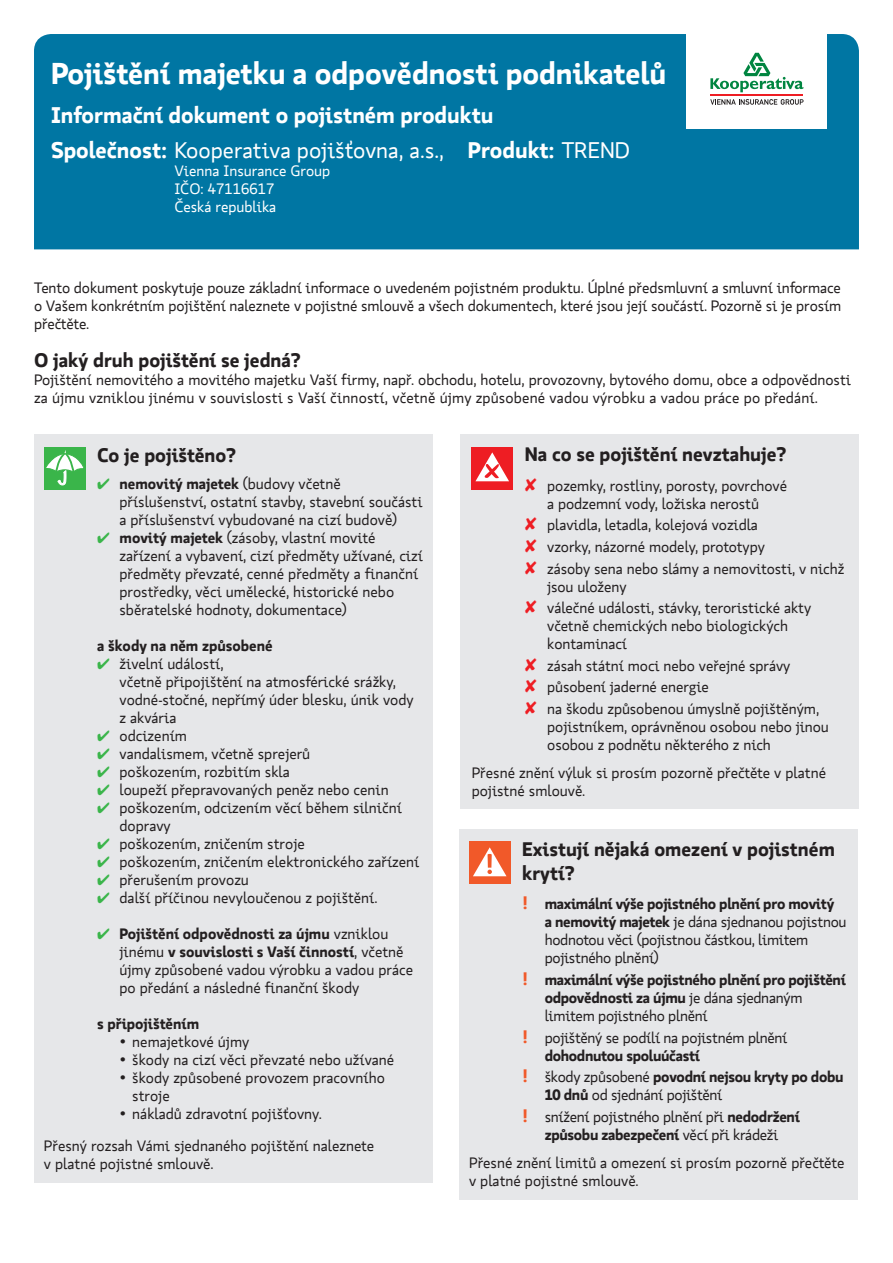
<style>
.page{position:relative;width:893px;height:1263px;background:#fff}
.page>*{position:absolute;margin:0;border:0;box-sizing:border-box;transform-origin:0 0}
.t1{font:700 30px "Koop Office";color:#fff}
.t2{font:700 22.5px/35.5px "Koop Office";color:#fff}
.t3{font:700 19.5px/23.4px "Koop Office";color:#231f20}
.t4{font:15px/18px "Koop Office";color:#231f20}
.t5{font:15px/18px "Koop Office";letter-spacing:-.02em;color:#231f20}
.t6{font:700 15px/18px "Koop Office";letter-spacing:-.02em;color:#231f20}
.t7{font:15px/18px "Koop Office";color:#fff}
.t8{font:700 15px "Koop Office";color:#231f20}
.s1{font-weight:400}
.s2{color:#3ab54a}
.s3{font-weight:700}
.s4{color:#ee1d23}
.s5{font-weight:700;font-size:18px;color:#f15929}
.s6{font-size:18px;color:#f15929}
</style>
<div class="page">
<div style="left:34px;top:34px;width:825px;height:215px;background:#0076a3"></div>
<div style="left:687px;top:32px;width:140px;height:97px;background:#fff"></div>
<div style="left:460px;top:434px;width:399px;height:375px;background:#e6e7e9"></div>
<svg style="left:710px;top:53px;width:93px;height:39px"></svg>
<hr style="left:710px;top:94px;width:93px;height:1px;background:#ee1d23">
<svg style="left:710px;top:99px;width:94px;height:6px"></svg>
<div style="left:34px;top:434px;width:399px;height:748px;background:#e6e7e9"></div>
<div style="left:472px;top:447px;width:41px;height:42px;background:#ee1d23"></div>
<svg style="left:475px;top:452px;width:34px;height:29px"></svg>
<div style="left:459px;top:829px;width:399px;height:370px;background:#e6e7e9"></div>
<div style="left:44px;top:447px;width:41px;height:42px;background:#3ab54a"></div>
<svg style="left:46px;top:450px;width:38px;height:35px"></svg>
<div style="left:469px;top:842px;width:41px;height:42px;background:#f15929"></div>
<svg style="left:473px;top:847px;width:33px;height:29px"></svg>
<h1 class="t1" style="left:51px;top:61px;width:617px">Pojištění majetku a odpovědnosti podnikatelů</h1>
<h2 class="t2" style="left:51px;top:99px;width:444px">Informační dokument o pojistném produktu<br>Společnost: <span class="s1">Kooperativa pojišťovna, a.s.,</span></h2>
<p class="t7" style="left:174px;top:163px;width:157px">Vienna Insurance Group<br>IČO: 47116617<br>Česká republika</p>
<h2 class="t2" style="left:468px;top:134px;width:164px">Produkt: <span class="s1">TREND</span></h2>
<p class="t4" style="left:34px;top:280px;width:809px;text-align:justify">Tento dokument poskytuje pouze základní informace o uvedeném pojistném produktu. Úplné předsmluvní a smluvní informace o Vašem konkrétním pojištění naleznete v pojistné smlouvě a všech dokumentech, které jsou její součástí. Pozorně si je prosím přečtěte.</p>
<h3 class="t3" style="left:34px;top:350px;width:268px">O jaký druh pojištění se jedná?</h3>
<p class="t4" style="left:34px;top:372px;width:819px">Pojištění nemovitého a movitého majetku Vaší firmy, např. obchodu, hotelu, provozovny, bytového domu, obce a odpovědnosti za újmu vzniklou jinému v souvislosti s Vaší činností, včetně újmy způsobené vadou výrobku a vadou práce po předání.</p>
<h3 class="t3" style="left:97px;top:445px;width:141px">Co je pojištěno?</h3>
<h3 class="t3" style="left:525px;top:444px;width:263px">Na co se pojištění nevztahuje?</h3>
<p class="t4" style="left:120px;top:476px;width:305px;text-indent:-23px"><span class="s2">✔</span> <span class="s3">nemovitý majetek</span> (budovy včetně příslušenství, ostatní stavby, stavební součásti a příslušenství vybudované na cizí budově)</p>
<p class="t4" style="left:120px;top:530px;width:305px;text-indent:-23px"><span class="s2">✔</span> <span class="s3">movitý majetek</span> (zásoby, vlastní movité zařízení a vybavení, cizí předměty užívané, cizí předměty převzaté, cenné předměty a finanční prostředky, věci umělecké, historické nebo sběratelské hodnoty, dokumentace)</p>
<p class="t8" style="left:97px;top:640px;width:177px">a škody na něm způsobené</p>
<p class="t4" style="left:120px;top:656px;width:296px;text-indent:-23px"><span class="s2">✔</span> živelní událostí,<br>včetně připojištění na atmosférické srážky, vodné-stočné, nepřímý úder blesku, únik vody z akvária</p>
<p class="t4" style="left:97px;top:728px;width:91px"><span class="s2">✔</span> odcizením</p>
<p class="t4" style="left:97px;top:746px;width:215px"><span class="s2">✔</span> vandalismem, včetně sprejerů</p>
<p class="t4" style="left:97px;top:764px;width:194px"><span class="s2">✔</span> poškozením, rozbitím skla</p>
<p class="t4" style="left:97px;top:782px;width:293px"><span class="s2">✔</span> loupeží přepravovaných peněz nebo cenin</p>
<p class="t4" style="left:120px;top:800px;width:284px;text-indent:-23px"><span class="s2">✔</span> poškozením, odcizením věcí během silniční dopravy</p>
<p class="t4" style="left:97px;top:836px;width:209px"><span class="s2">✔</span> poškozením, zničením stroje</p>
<p class="t4" style="left:97px;top:854px;width:324px"><span class="s2">✔</span> poškozením, zničením elektronického zařízení</p>
<p class="t4" style="left:97px;top:872px;width:153px"><span class="s2">✔</span> přerušením provozu</p>
<p class="t4" style="left:97px;top:890px;width:282px"><span class="s2">✔</span> další příčinou nevyloučenou z pojištění.</p>
<p class="t4" style="left:120px;top:926px;width:295px;text-indent:-23px"><span class="s2">✔</span> <span class="s3">Pojištění odpovědnosti za újmu</span> vzniklou jinému <span class="s3">v souvislosti s Vaší činností</span>, včetně újmy způsobené vadou výrobku a vadou práce po předání a následné finanční škody</p>
<p class="t8" style="left:97px;top:1018px;width:104px">s připojištěním</p>
<p class="t4" style="left:120px;top:1034px;width:131px">• nemajetkové újmy</p>
<p class="t4" style="left:120px;top:1052px;width:276px">• škody na cizí věci převzaté nebo užívané</p>
<p class="t4" style="left:132px;top:1070px;width:254px;text-indent:-13px">• škody způsobené provozem pracovního stroje</p>
<p class="t4" style="left:120px;top:1106px;width:204px">• nákladů zdravotní pojišťovny.</p>
<p class="t4" style="left:44px;top:1138px;width:332px">Přesný rozsah Vámi sjednaného pojištění naleznete v platné pojistné smlouvě.</p>
<p class="t4" style="left:525px;top:478px;width:264px;text-align:center"><span class="s4">✘</span> pozemky, rostliny, porosty, povrchové a podzemní vody, ložiska nerostů</p>
<p class="t4" style="left:525px;top:515px;width:321px;line-height:21.6px"><span class="s4">✘</span> plavidla, letadla, kolejová vozidla<br><span class="s4">✘</span> vzorky, názorné modely, prototypy<br><span class="s4">✘</span> zásoby sena nebo slámy a nemovitosti, v nichž</p>
<p class="t4" style="left:525px;top:577px;width:288px;line-height:21.6px;text-indent:23px">jsou uloženy<br><span class="s4">✘</span> válečné události, stávky, teroristické akty</p>
<p class="t4" style="left:547px;top:618px;width:242px">včetně chemických nebo biologických kontaminací</p>
<p class="t4" style="left:525px;top:656px;width:296px;line-height:21.6px"><span class="s4">✘</span> zásah státní moci nebo veřejné správy<br><span class="s4">✘</span> působení jaderné energie<br><span class="s4">✘</span> na škodu způsobenou úmyslně pojištěným,</p>
<p class="t4" style="left:547px;top:719px;width:283px">pojistníkem, oprávněnou osobou nebo jinou osobou z podnětu některého z nich</p>
<p class="t4" style="left:472px;top:765px;width:356px">Přesné znění výluk si prosím pozorně přečtěte v platné pojistné smlouvě.</p>
<h3 class="t3" style="left:522px;top:839px;width:314px">Existují nějaká omezení v pojistném krytí?</h3>
<p class="t5" style="left:545px;top:896px;width:303px;text-indent:-23px"><span class="s5">!</span> <span class="s3">maximální výše pojistného plnění pro movitý<br>a nemovitý majetek</span> je dána sjednanou pojistnou hodnotou věci (pojistnou částkou, limitem pojistného plnění)</p>
<p class="t6" style="left:545px;top:972px;width:303px;text-indent:-23px"><span class="s6">!</span> maximální výše pojistného plnění pro pojištění odpovědnosti za újmu <span class="s1">je dána sjednaným limitem pojistného plnění</span></p>
<p class="t5" style="left:545px;top:1029px;width:244px;text-indent:-23px"><span class="s5">!</span> pojištěný se podílí na pojistném plnění <span class="s3">dohodnutou spoluúčastí</span></p>
<p class="t5" style="left:545px;top:1069px;width:300px;text-indent:-23px"><span class="s5">!</span> škody způsobené <span class="s3">povodní nejsou kryty po dobu<br>10 dnů</span> od sjednání pojištění</p>
<p class="t5" style="left:522px;top:1109px;width:279px;text-align:center"><span class="s5">!</span> snížení pojistného plnění při <span class="s3">nedodržení způsobu zabezpečení</span> věcí při krádeži</p>
<p class="t4" style="left:469px;top:1155px;width:377px">Přesné znění limitů a omezení si prosím pozorně přečtěte v platné pojistné smlouvě.</p>
</div>
